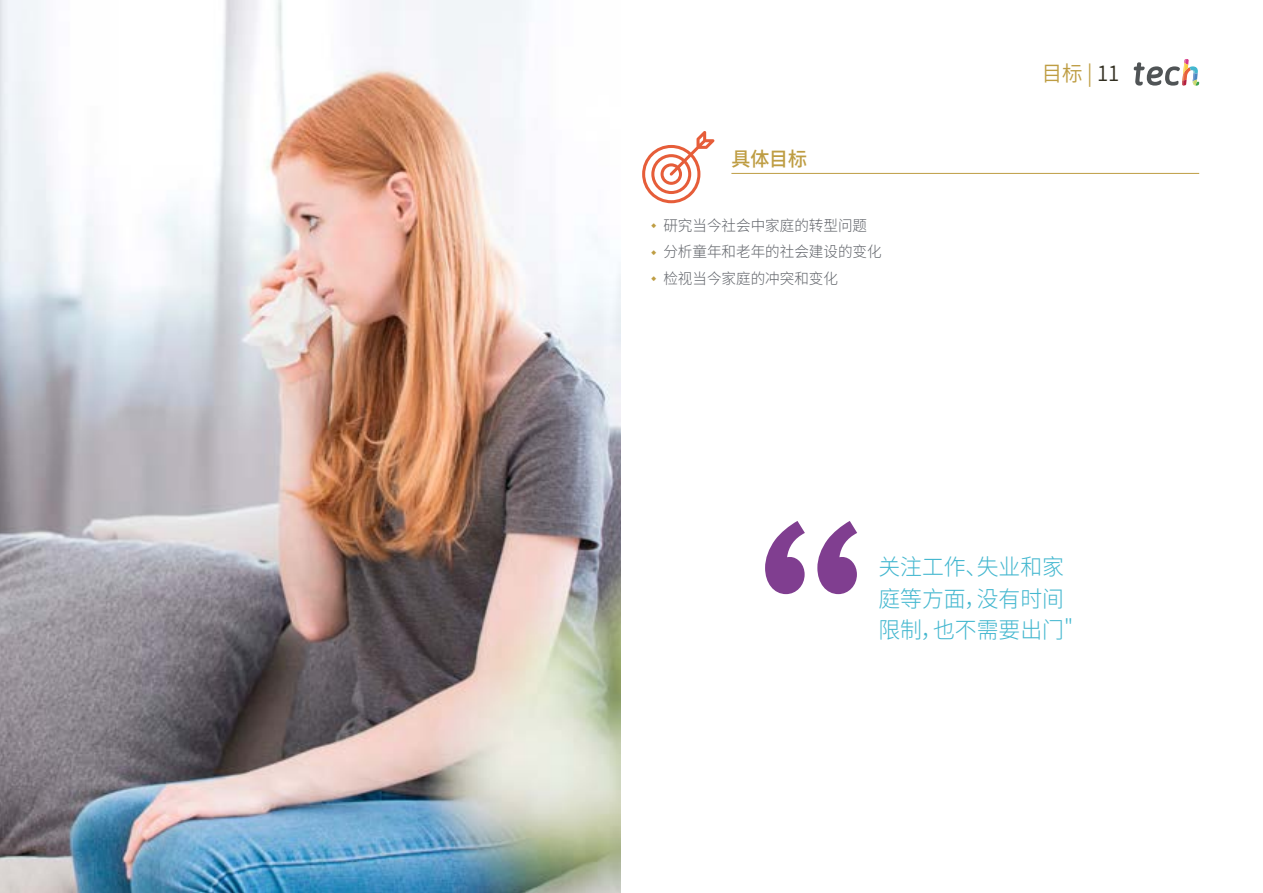
<style>
.page{position:relative;width:1263px;height:893px;background:#fff}
.page>*{position:absolute;margin:0;border:0;box-sizing:border-box;transform-origin:0 0}
.t1{font:300 22.5px/31.5px "Source Han Sans CN";color:#43b7cf}
.t2{font:21px "Source Han Sans CN";color:#be9d43}
.t3{font:500 19.5px "Source Han Sans CN";color:#be9d43}
.t4{font:300 15px/26.7px "Source Han Sans CN";color:#61646a}
.s1{color:#312e20}
</style>
<div class="page">
<hr style="left:731px;top:173px;width:468px;height:1px;background:#be9d43">
<svg style="left:642px;top:131px;width:72px;height:72px"></svg>
<img style="left:0;top:0;width:621px;height:893px">
<svg style="left:1134px;top:59px;width:65px;height:27px"></svg>
<svg style="left:765px;top:521px;width:92px;height:73px"></svg>
<h3 class="t3" style="left:731px;top:147px;width:77px">具体目标</h3>
<p class="t4" style="left:663px;top:212px;width:220px">研究当今社会中家庭的转型问题分析童年和老年的社会建设的变化检视当今家庭的冲突和变化</p>
<h2 class="t2" style="left:1042px;top:61px;width:79px">目标 | <span class="s1">11</span></h2>
<h1 class="t1" style="left:878px;top:552px;width:196px">关注工作、失业和家庭等方面，没有时间限制，也不需要出门"</h1>
</div>
